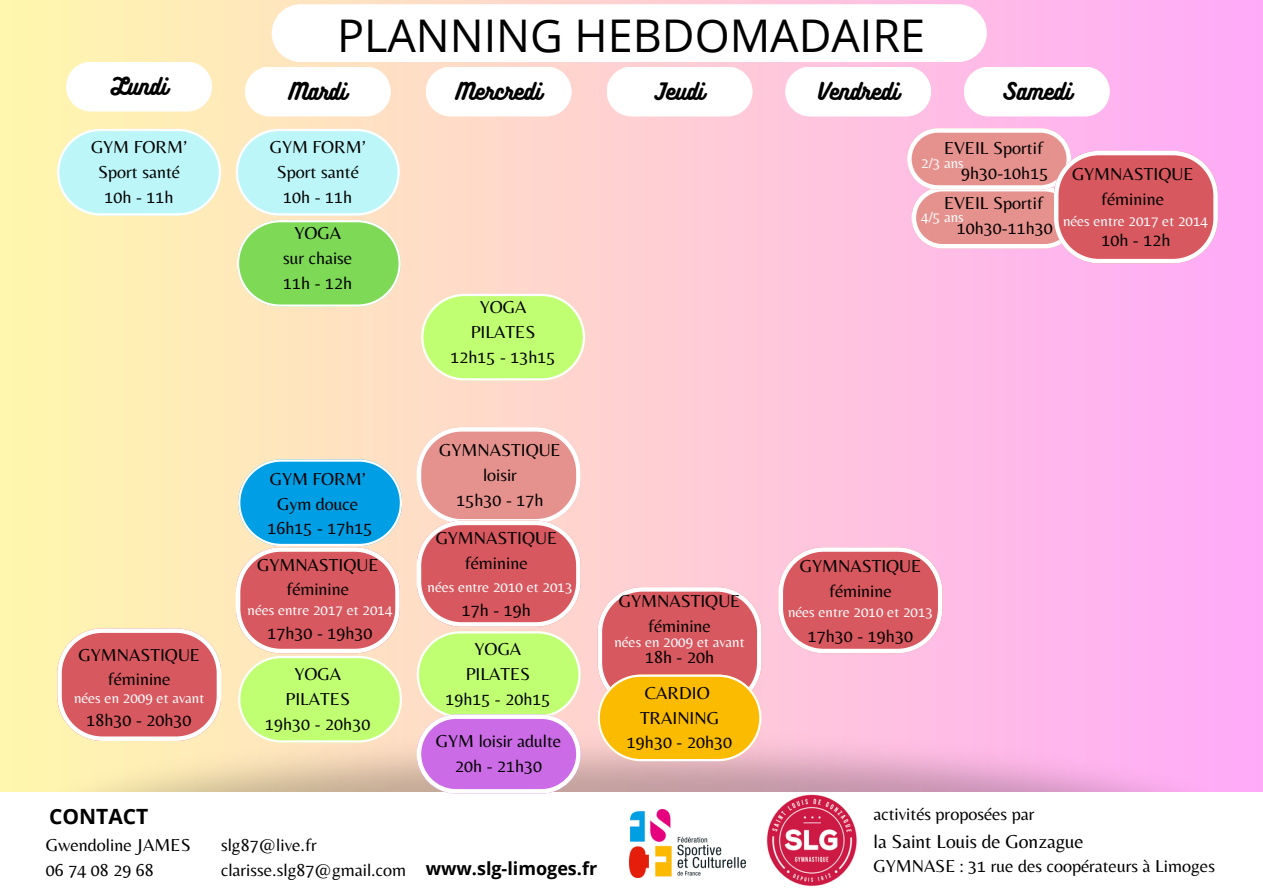
<style>
.page{position:relative;width:1263px;height:894px;background:#fff}
.page>*{position:absolute;margin:0;border:0;box-sizing:border-box;transform-origin:0 0}
.t1{font:45px "Open Sans";color:#000}
.t2{font:21px "Bukhari Script";color:#000}
.t3{font:700 21px "Open Sans";color:#000}
.t4{font:19.5px "Belleza";color:#000}
.t5{font:18px/24.8px "Belleza";color:#000;text-align:center}
.t6{font:700 18px "Open Sans";color:#000}
.t7{font:15px "Belleza";color:#fff}
</style>
<div class="page">
<div style="left:0;top:0;width:1263px;height:893px;background:linear-gradient(to right,#fff7ad,#ffaaf8)"></div>
<img style="left:0;top:669px;width:1263px;height:123px">
<div style="left:0;top:792px;width:1263px;height:101px;background:#fff"></div>
<img style="left:629px;top:809px;width:116px;height:67px">
<img style="left:766px;top:794px;width:91px;height:93px">
<svg style="left:57px;top:129px;width:164px;height:86px;background:#c7f5f1"></svg>
<div style="left:66px;top:62px;width:146px;height:49px;background:#fff;border-radius:25px"></div>
<div style="left:245px;top:67px;width:146px;height:49px;background:#fff;border-radius:25px"></div>
<div style="left:426px;top:67px;width:146px;height:49px;background:#fff;border-radius:25px"></div>
<div style="left:607px;top:67px;width:145px;height:49px;background:#fff;border-radius:25px"></div>
<div style="left:785px;top:67px;width:146px;height:49px;background:#fff;border-radius:25px"></div>
<div style="left:964px;top:67px;width:146px;height:49px;background:#fff;border-radius:25px"></div>
<svg style="left:907px;top:128px;width:311px;height:135px;background:#e7909c"></svg>
<svg style="left:236px;top:129px;width:165px;height:177px;background:#b0e8b0"></svg>
<svg style="left:778px;top:547px;width:164px;height:106px;background:#df767e"></svg>
<svg style="left:236px;top:459px;width:166px;height:283px;background:#a3b29e"></svg>
<svg style="left:57px;top:628px;width:164px;height:112px;background:#df7878"></svg>
<svg style="left:598px;top:587px;width:164px;height:174px;background:#eb964d"></svg>
<svg style="left:421px;top:294px;width:164px;height:86px;background:#cbfa84"></svg>
<div style="left:272px;top:4px;width:715px;height:58px;background:#fff;border-radius:29px"></div>
<svg style="left:417px;top:427px;width:164px;height:366px;background:#dba59d"></svg>
<h4 class="t1" style="left:337px;top:3px;width:590px">PLANNING HEBDOMADAIRE</h4>
<h3 class="t2" style="left:111px;top:73px;width:58px">Lundi</h3>
<h3 class="t2" style="left:289px;top:78px;width:59px">Mardi</h3>
<h3 class="t2" style="left:456px;top:78px;width:87px">Mercredi</h3>
<h5 class="t2" style="left:655px;top:78px;width:51px">Jeudi</h5>
<h5 class="t2" style="left:818px;top:78px;width:82px">Vendredi</h5>
<h5 class="t2" style="left:1002px;top:78px;width:70px">Samedi</h5>
<p class="t5" style="left:91px;top:134px;width:97px">GYM FORM’<br>Sport santé<br>10h - 11h</p>
<h5 class="t5" style="left:270px;top:134px;width:97px">GYM FORM’<br>Sport santé<br>10h - 11h</h5>
<h5 class="t5" style="left:283px;top:220px;width:71px">YOGA sur chaise<br>11h - 12h</h5>
<h5 class="t5" style="left:451px;top:294px;width:107px">YOGA<br>PILATES<br>12h15 - 13h15</h5>
<h5 class="t5" style="left:79px;top:641px;width:123px">GYMNASTIQUE féminine</h5>
<h5 class="t7" style="left:74px;top:689px;width:132px">nées en 2009 et avant</h5>
<h5 class="t5" style="left:87px;top:707px;width:107px">18h30 - 20h30</h5>
<h5 class="t5" style="left:267px;top:466px;width:107px">GYM FORM’<br>Gym douce<br>16h15 - 17h15</h5>
<p class="t5" style="left:257px;top:551px;width:123px">GYMNASTIQUE féminine</p>
<h5 class="t7" style="left:248px;top:600px;width:146px">nées entre 2017 et 2014</h5>
<h5 class="t5" style="left:267px;top:620px;width:107px">17h30 - 19h30</h5>
<p class="t5" style="left:265px;top:661px;width:107px">YOGA<br>PILATES<br>19h30 - 20h30</p>
<h5 class="t3" style="left:49px;top:800px;width:101px">CONTACT</h5>
<p class="t5" style="left:46px;top:832px;width:146px;text-align:left">Gwendoline JAMES<br>06 74 08 29 68</p>
<h3 class="t5" style="left:221px;top:832px;width:187px;text-align:left">slg87@live.fr clarisse.slg87@gmail.com</h3>
<p class="t5" style="left:439px;top:437px;width:123px">GYMNASTIQUE loisir<br>15h30 - 17h</p>
<h5 class="t5" style="left:436px;top:525px;width:123px">GYMNASTIQUE féminine</h5>
<p class="t7" style="left:427px;top:577px;width:146px">nées entre 2010 et 2013</p>
<h5 class="t5" style="left:462px;top:597px;width:71px">17h - 19h</h5>
<h5 class="t5" style="left:445px;top:636px;width:107px">YOGA<br>PILATES<br>19h15 - 20h15</h5>
<p class="t5" style="left:436px;top:728px;width:127px">GYM loisir adulte<br>20h - 21h30</p>
<h5 class="t5" style="left:619px;top:588px;width:123px">GYMNASTIQUE féminine</h5>
<h2 class="t7" style="left:614px;top:633px;width:132px">nées en 2009 et avant</h2>
<h5 class="t5" style="left:645px;top:644px;width:71px">18h - 20h</h5>
<h5 class="t5" style="left:627px;top:679px;width:107px">CARDIO<br>TRAINING<br>19h30 - 20h30</h5>
<h3 class="t6" style="left:426px;top:855px;width:173px">www.slg-limoges.fr</h3>
<p class="t5" style="left:944px;top:136px;width:106px;text-align:right">EVEIL Sportif<br>9h30-10h15</p>
<h5 class="t5" style="left:957px;top:190px;width:98px;text-align:left;text-indent:-13px">EVEIL Sportif<br>10h30-11h30</h5>
<h5 class="t7" style="left:921px;top:154px;width:44px">2/3 ans</h5>
<p class="t7" style="left:921px;top:208px;width:44px">4/5 ans</p>
<h5 class="t5" style="left:1072px;top:161px;width:123px">GYMNASTIQUE féminine</h5>
<h5 class="t5" style="left:1101px;top:227px;width:71px">10h - 12h</h5>
<p class="t7" style="left:1063px;top:212px;width:146px">nées entre 2017 et 2014</p>
<p class="t5" style="left:800px;top:553px;width:123px">GYMNASTIQUE féminine</p>
<h5 class="t7" style="left:788px;top:603px;width:146px">nées entre 2010 et 2013</h5>
<h5 class="t5" style="left:808px;top:623px;width:107px">17h30 - 19h30</h5>
<h1 class="t5" style="left:873px;top:801px;width:162px">activités proposées par</h1>
<h1 class="t4" style="left:873px;top:829px;width:212px">la Saint Louis de Gonzague</h1>
<h1 class="t5" style="left:873px;top:853px;width:343px">GYMNASE : 31 rue des coopérateurs à Limoges</h1>
</div>
